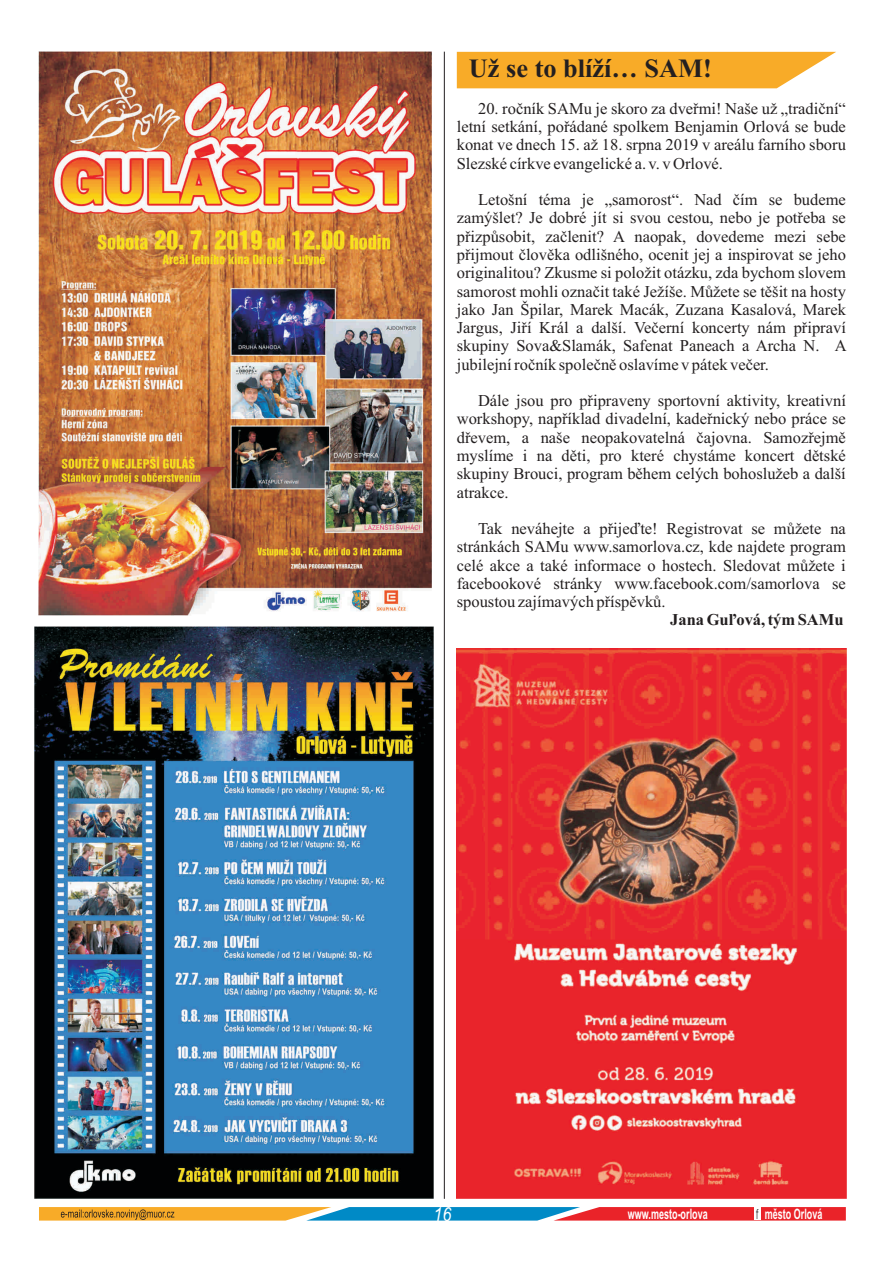
<style>
.page{position:relative;width:893px;height:1263px;background:#fff}
.page>*{position:absolute;margin:0;border:0;box-sizing:border-box;transform-origin:0 0}
.t1{font:700 26.4px "Times New Roman";color:#231f20}
.t2{font:italic 19.35px "Arial";color:#fff;scale:.82 1}
.t3{font:16.5px/18.3px "Times New Roman";color:#231f20;text-align:justify}
.t4{font:700 16.5px "Times New Roman";color:#231f20}
.t5{font:700 14.4px "Arial";color:#fff;scale:.63 1}
.s1{font-family:"Avant Garde IT Cby BT";font-weight:400;font-size:13.95px;color:#231f20}
</style>
<div class="page">
<svg style="left:39px;top:1207px;width:807px;height:13px;background:#a77761"></svg>
<img style="left:35px;top:626px;width:399px;height:573px">
<img style="left:457px;top:649px;width:389px;height:550px">
<img style="left:39px;top:52px;width:392px;height:563px">
<hr style="left:444px;top:52px;width:1px;height:1147px;background:#231f20">
<svg style="left:457px;top:52px;width:379px;height:36px;background:#f8b138"></svg>
<h1 class="t1" style="left:469px;top:60px;width:244px">Už se to blíží… SAM!</h1>
<p class="t3" style="left:457px;top:101px;width:391px;text-indent:21px">20. ročník SAMu je skoro za dveřmi! Naše už „tradiční“ letní setkání, pořádané spolkem Benjamin Orlová se bude konat ve dnech 15. až 18. srpna 2019 v areálu farního sboru Slezské církve evangelické a. v. v Orlové.</p>
<p class="t3" style="left:457px;top:192px;width:391px;text-indent:21px">Letošní téma je „samorost“. Nad čím se budeme zamýšlet? Je dobré jít si svou cestou, nebo je potřeba se přizpůsobit, začlenit? A naopak, dovedeme mezi sebe přijmout člověka odlišného, ocenit jej a inspirovat se jeho originalitou? Zkusme si položit otázku, zda bychom slovem samorost mohli označit také Ježíše. Můžete se těšit na hosty jako Jan Špilar, Marek Macák, Zuzana Kasalová, Marek Jargus, Jiří Král a další. Večerní koncerty nám připraví skupiny Sova&amp;Slamák, Safenat Paneach a Archa N. A jubilejní ročník společně oslavíme v pátek večer.</p>
<p class="t3" style="left:457px;top:393px;width:391px;text-indent:21px">Dále jsou pro připraveny sportovní aktivity, kreativní workshopy, například divadelní, kadeřnický nebo práce se dřevem, a naše neopakovatelná čajovna. Samozřejmě myslíme i na děti, pro které chystáme koncert dětské skupiny Brouci, program během celých bohoslužeb a další atrakce.</p>
<p class="t3" style="left:457px;top:521px;width:391px;text-indent:21px">Tak neváhejte a přijeďte! Registrovat se můžete na stránkách SAMu www.samorlova.cz, kde najdete program celé akce a také informace o hostech. Sledovat můžete i facebookové stránky www.facebook.com/samorlova se spoustou zajímavých příspěvků.</p>
<p class="t4" style="left:670px;top:614px;width:175px">Jana Guľová, tým SAMu</p>
<p class="t2" style="left:433px;top:1207px;width:23px">16</p>
<p class="t5" style="left:628px;top:1209px;width:128px">www.mesto-orlova</p>
<p class="t5" style="left:756px;top:1209px;width:107px"><span class="s1">f</span> město Orlová</p>
</div>
